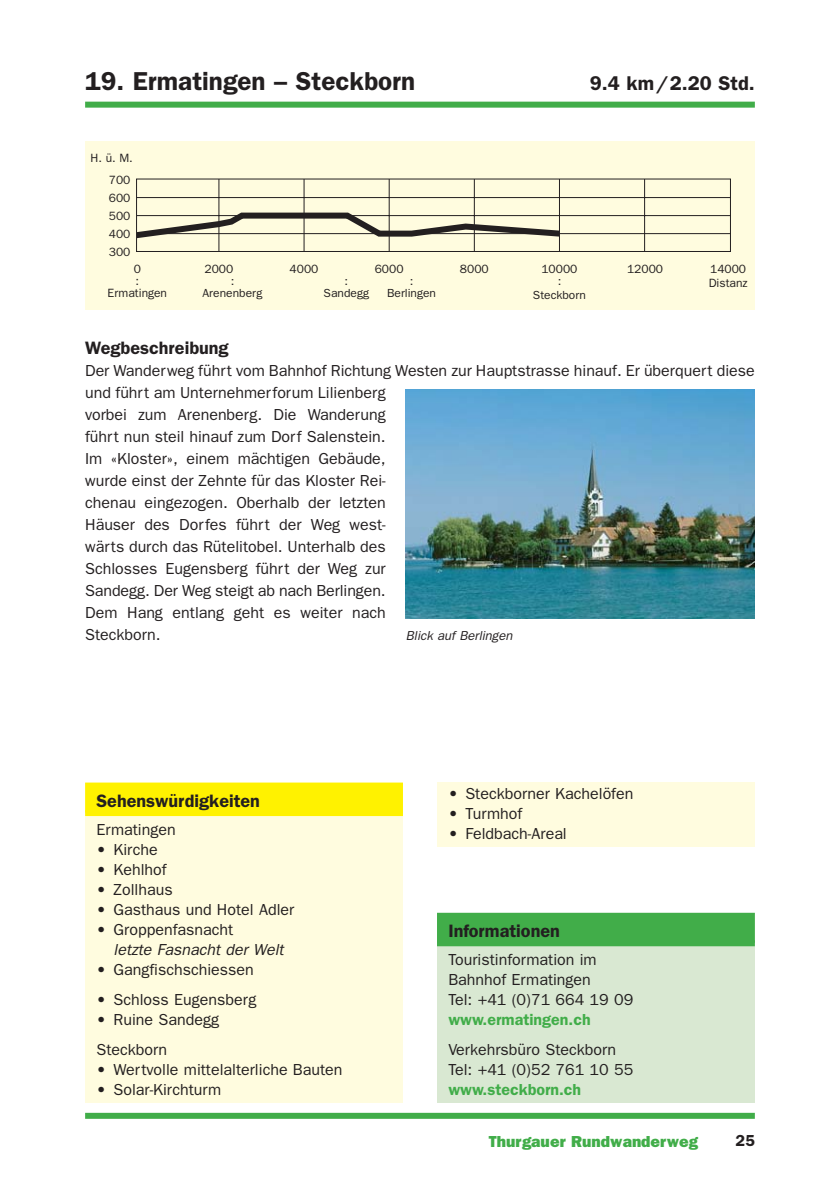
<style>
.page{position:relative;width:840px;height:1191px;background:#fff}
.page>*{position:absolute;margin:0;border:0;box-sizing:border-box;transform-origin:0 0}
.t1{font:600 26px "Franklin Gothic";color:#231f20}
.t2{font:600 20px "Franklin Gothic";color:#231f20}
.t3{font:600 18px "Franklin Gothic";color:#231f20}
.t4{font:16px/22px "Franklin Gothic";color:#231f20}
.t5{font:600 16px "Franklin Gothic";color:#41ad49}
.t6{font:800 16px "Franklin Gothic";color:#41ad49}
.t7{font:italic 16px "Franklin Gothic";color:#231f20}
.t8{font:600 16px "Franklin Gothic";color:#231f20}
.t9{font:italic 13px "Franklin Gothic";color:#231f20}
.t10{font:12px/18px "Franklin Gothic";color:#231f20;text-align:center}
.t11{font:11.8px/12px "Franklin Gothic";color:#231f20;text-align:center}
</style>
<div class="page">
<div style="left:85px;top:1112px;width:669px;height:6px;background:#41ad49"></div>
<div style="left:85px;top:102px;width:669px;height:6px;background:#41ad49"></div>
<div style="left:85px;top:142px;width:669px;height:168px;background:#fffcdf"></div>
<svg style="left:138px;top:210px;width:427px;height:32px"></svg>
<hr style="left:136px;top:233px;width:594px;height:1px;background:#231f20">
<hr style="left:218px;top:179px;width:1px;height:72px;background:#231f20">
<hr style="left:303px;top:179px;width:1px;height:72px;background:#231f20">
<hr style="left:388px;top:179px;width:1px;height:72px;background:#231f20">
<hr style="left:473px;top:179px;width:1px;height:72px;background:#231f20">
<hr style="left:558px;top:179px;width:1px;height:73px;background:#231f20">
<hr style="left:643px;top:179px;width:1px;height:72px;background:#231f20">
<hr style="left:136px;top:197px;width:594px;height:1px;background:#231f20">
<hr style="left:136px;top:215px;width:594px;height:1px;background:#231f20">
<div style="left:136px;top:178px;width:594px;height:74px;border:1px solid #231f20"></div>
<img style="left:405px;top:389px;width:349px;height:229px">
<div style="left:437px;top:912px;width:317px;height:190px;background:#d9e8d2"></div>
<div style="left:437px;top:912px;width:317px;height:30px;background:#41ad49"></div>
<div style="left:437px;top:940px;width:317px;height:6px;background:#41ad49"></div>
<div style="left:85px;top:782px;width:318px;height:320px;background:#fffcdf"></div>
<div style="left:85px;top:782px;width:318px;height:30px;background:#fff200"></div>
<div style="left:85px;top:810px;width:318px;height:6px;background:#fff200"></div>
<div style="left:437px;top:782px;width:317px;height:64px;background:#fffcdf"></div>
<h1 class="t1" style="left:85px;top:72px;width:331px">19. Ermatingen – Steckborn</h1>
<p class="t2" style="left:589px;top:76px;width:166px">9.4 km/2.20 Std.</p>
<p class="t10" style="left:91px;top:150px;width:44px">H. ü. M.</p>
<p class="t10" style="left:109px;top:172px;width:23px;text-align:justify">700<br>600<br>500<br>400<br>300</p>
<p class="t10" style="left:108px;top:264px;width:61px;line-height:12px">0<br>:<br>Ermatingen</p>
<p class="t10" style="left:204px;top:261px;width:30px">2000</p>
<p class="t10" style="left:289px;top:261px;width:30px">4000</p>
<p class="t10" style="left:374px;top:261px;width:30px">6000</p>
<p class="t10" style="left:459px;top:261px;width:30px">8000</p>
<p class="t10" style="left:541px;top:261px;width:38px">10000</p>
<p class="t11" style="left:202px;top:276px;width:61px">:<br>Arenenberg</p>
<p class="t11" style="left:323px;top:276px;width:47px">:<br>Sandegg</p>
<p class="t11" style="left:387px;top:276px;width:50px">:<br>Berlingen</p>
<p class="t11" style="left:532px;top:275px;width:55px;line-height:14px">:<br>Steckborn</p>
<p class="t10" style="left:626px;top:261px;width:37px">12000</p>
<p class="t10" style="left:708px;top:263px;width:40px;line-height:14px;text-align:left">14000<br>Distanz</p>
<p class="t3" style="left:85px;top:342px;width:145px">Wegbeschreibung</p>
<p class="t4" style="left:85px;top:361px;width:670px">Der Wanderweg führt vom Bahnhof Richtung Westen zur Hauptstrasse hinauf. Er überquert diese und führt am Unternehmerforum Lilienberg<br>vorbei zum Arenenberg. Die Wanderung<br>führt nun steil hinauf zum Dorf Salenstein.<br>Im «Kloster», einem mächtigen Gebäude,<br>wurde einst der Zehnte für das Kloster Rei-<br>chenau eingezogen. Oberhalb der letzten<br>Häuser des Dorfes führt der Weg west-<br>wärts durch das Rütelitobel. Unterhalb des<br>Schlosses Eugensberg führt der Weg zur<br>Sandegg. Der Weg steigt ab nach Berlingen.<br>Dem Hang entlang geht es weiter nach<br>Steckborn.</p>
<p class="t9" style="left:405px;top:631px;width:108px">Blick auf Berlingen</p>
<p class="t3" style="left:96px;top:794px;width:165px">Sehenswürdigkeiten</p>
<p class="t4" style="left:96px;top:820px;width:81px">Ermatingen</p>
<p class="t4" style="left:96px;top:840px;width:63px">• Kirche</p>
<p class="t4" style="left:96px;top:860px;width:72px">• Kehlhof</p>
<p class="t4" style="left:96px;top:880px;width:78px">• Zollhaus</p>
<p class="t4" style="left:96px;top:900px;width:199px">• Gasthaus und Hotel Adler</p>
<p class="t4" style="left:96px;top:920px;width:138px">• Groppenfasnacht</p>
<p class="t7" style="left:113px;top:944px;width:171px">letzte Fasnacht der Welt</p>
<p class="t4" style="left:96px;top:960px;width:159px">• Gangfischschiessen</p>
<p class="t4" style="left:96px;top:990px;width:161px">• Schloss Eugensberg</p>
<p class="t4" style="left:96px;top:1006px;width:124px;line-height:30px">• Ruine Sandegg<br>Steckborn</p>
<p class="t4" style="left:96px;top:1060px;width:247px">• Wertvolle mittelalterliche Bauten</p>
<p class="t4" style="left:96px;top:1080px;width:126px">• Solar-Kirchturm</p>
<p class="t4" style="left:448px;top:784px;width:186px">• Steckborner Kachelöfen</p>
<p class="t4" style="left:448px;top:804px;width:75px">• Turmhof</p>
<p class="t4" style="left:448px;top:824px;width:120px">• Feldbach-Areal</p>
<p class="t3" style="left:448px;top:924px;width:113px">Informationen</p>
<p class="t4" style="left:448px;top:951px;width:186px;line-height:20px">Touristinformation im<br>Bahnhof Ermatingen<br>Tel: +41 (0)71 664 19 09</p>
<p class="t5" style="left:448px;top:1014px;width:144px">www.ermatingen.ch</p>
<p class="t4" style="left:448px;top:1041px;width:186px;line-height:20px">Verkehrsbüro Steckborn<br>Tel: +41 (0)52 761 10 55</p>
<p class="t5" style="left:448px;top:1084px;width:134px">www.steckborn.ch</p>
<p class="t6" style="left:488px;top:1135px;width:211px">Thurgauer Rundwanderweg</p>
<p class="t8" style="left:735px;top:1135px;width:21px">25</p>
</div>
